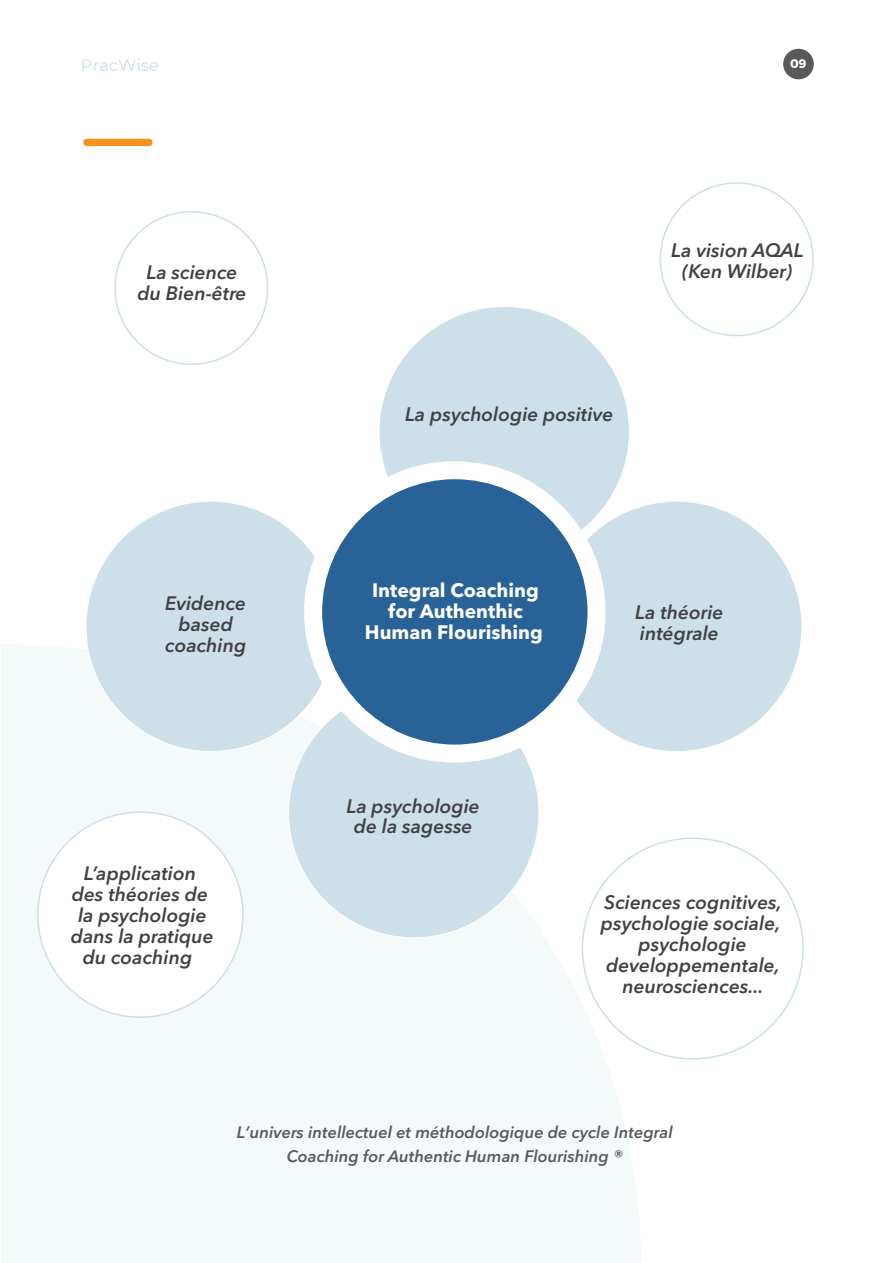
<style>
.page{position:relative;width:893px;height:1263px;background:#fff}
.page>*{position:absolute;margin:0;border:0;box-sizing:border-box;transform-origin:0 0}
.t1{font:italic 600 19.35px/21px "Avenir Next LT Pro";color:#414042;text-align:center}
.t2{font:700 19.35px/21px "Avenir Next LT Pro";color:#fff;text-align:center}
.t3{font:italic 600 16.5px/24px "Avenir Next LT Pro";color:#58595b;text-align:center}
.t4{font:16.5px "Montserrat";color:#cddfe9}
.t5{font:700 12.3px "Montserrat";color:#fff}
</style>
<div class="page">
<svg style="left:1px;top:645px;width:640px;height:618px;fill:#f4f9f9"></svg>
<div style="left:783px;top:49px;width:31px;height:30px;background:#58595b;border-radius:50%"></div>
<div style="left:83px;top:139px;width:70px;height:7px;background:#f6931d;border-radius:4px"></div>
<div style="left:289px;top:687px;width:250px;height:251px;background:#cddfe9;border-radius:50%"></div>
<div style="left:379px;top:306px;width:250px;height:251px;background:#cddfe9;border-radius:50%"></div>
<div style="left:552px;top:501px;width:250px;height:250px;background:#cddfe9;border-radius:50%"></div>
<div style="left:86px;top:501px;width:250px;height:250px;background:#cddfe9;border-radius:50%"></div>
<div style="left:582px;top:838px;width:221px;height:221px;background:#fff;border-radius:50%"></div>
<div style="left:38px;top:812px;width:205px;height:205px;background:#fff;border-radius:50%"></div>
<div style="left:313px;top:470px;width:283px;height:284px;background:#286296;border-radius:50%"></div>
<div style="left:304px;top:461px;width:301px;height:302px;border:18px solid #fff;border-radius:50%"></div>
<p class="t4" style="left:81px;top:53px;width:80px">PracWise</p>
<p class="t5" style="left:790px;top:54px;width:18px">09</p>
<p class="t1" style="left:137px;top:261px;width:111px">La science du Bien-être</p>
<p class="t1" style="left:165px;top:592px;width:83px">Evidence based coaching</p>
<p class="t1" style="left:71px;top:863px;width:144px">L’application des théories de la psychologie dans la pratique du coaching</p>
<p class="t1" style="left:405px;top:403px;width:210px">La psychologie positive</p>
<p class="t1" style="left:671px;top:240px;width:134px">La vision AQAL (Ken Wilber)</p>
<p class="t2" style="left:365px;top:580px;width:179px">Integral Coaching for Authenthic<br>Human Flourishing</p>
<p class="t1" style="left:346px;top:795px;width:135px">La psychologie de la sagesse</p>
<p class="t1" style="left:635px;top:601px;width:90px;text-align:left">La théorie intégrale</p>
<p class="t1" style="left:601px;top:891px;width:182px">Sciences cognitives, psychologie sociale, psychologie developpementale, neurosciences...</p>
<p class="t3" style="left:237px;top:1120px;width:437px">L’univers intellectuel et méthodologique de cycle Integral<br>Coaching for Authentic Human Flourishing ®</p>
</div>
